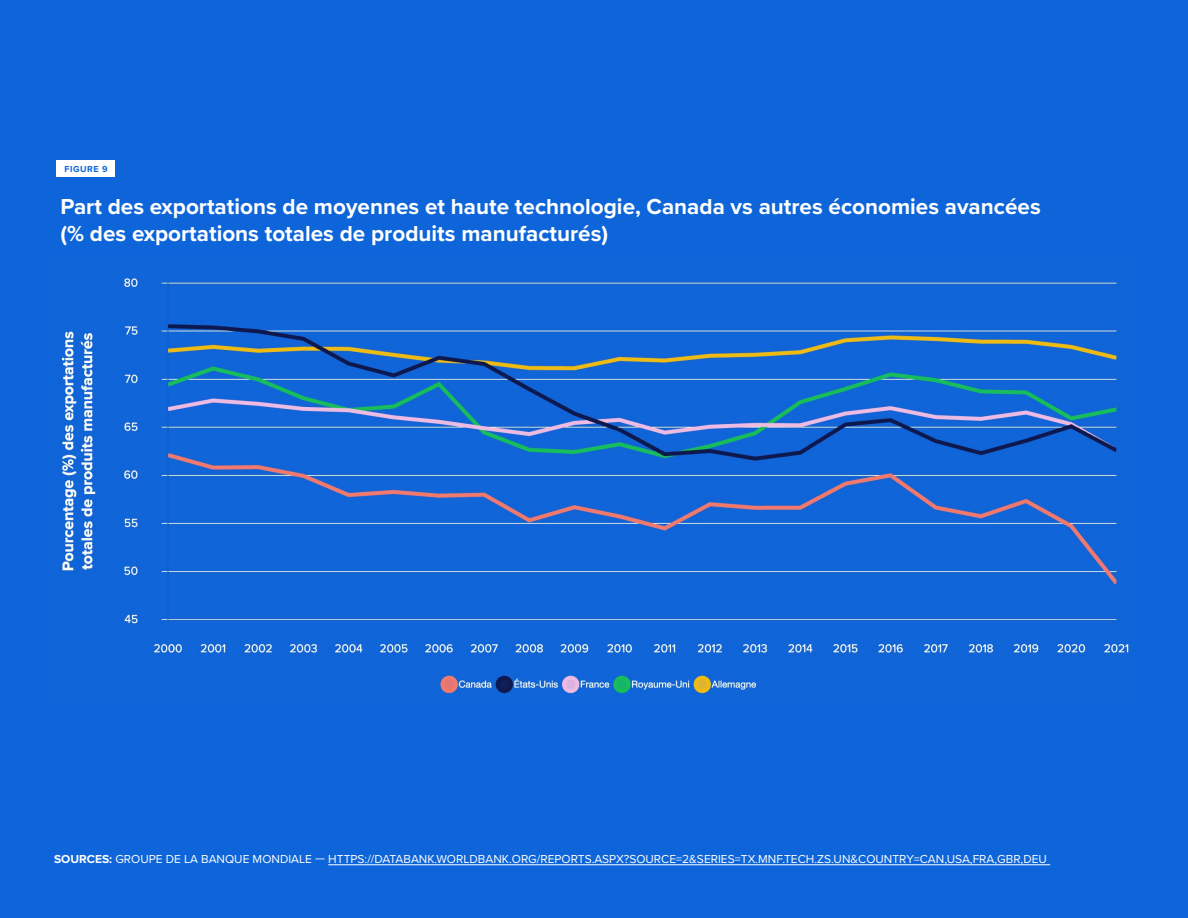
<style>
.page{position:relative;width:1188px;height:918px;background:#0d65d9}
.page>*{position:absolute;margin:0;border:0;box-sizing:border-box;transform-origin:0 0}
.t1{font:700 22.5px/27px "Proxima Nova";color:#fff}
.t2{font:12px "Proxima Nova";color:#fff}
.t3{font:700 9px "Proxima Nova";letter-spacing:.06em;color:#0d65d9}
.s1{font-weight:700}
</style>
<div class="page">
<hr style="left:328px;top:864px;width:722px;height:1px;background:#fff">
<img style="left:59px;top:277px;width:1071px;height:417px">
<div style="left:57px;top:161px;width:58px;height:16px;background:#fff"></div>
<p class="t3" style="left:64px;top:163px;width:45px">FIGURE 9</p>
<h1 class="t1" style="left:60px;top:193px;width:982px">Part des exportations de moyennes et haute technologie, Canada vs autres économies avancées (% des exportations totales de produits manufacturés)</h1>
<p class="t2" style="left:54px;top:850px;width:995px"><span class="s1">SOURCES:</span> GROUPE DE LA BANQUE MONDIALE — HTTPS://DATABANK.WORLDBANK.ORG/REPORTS.ASPX?SOURCE=2&amp;SERIES=TX.MNF.TECH.ZS.UN&amp;COUNTRY=CAN,USA,FRA,GBR,DEU</p>
</div>
